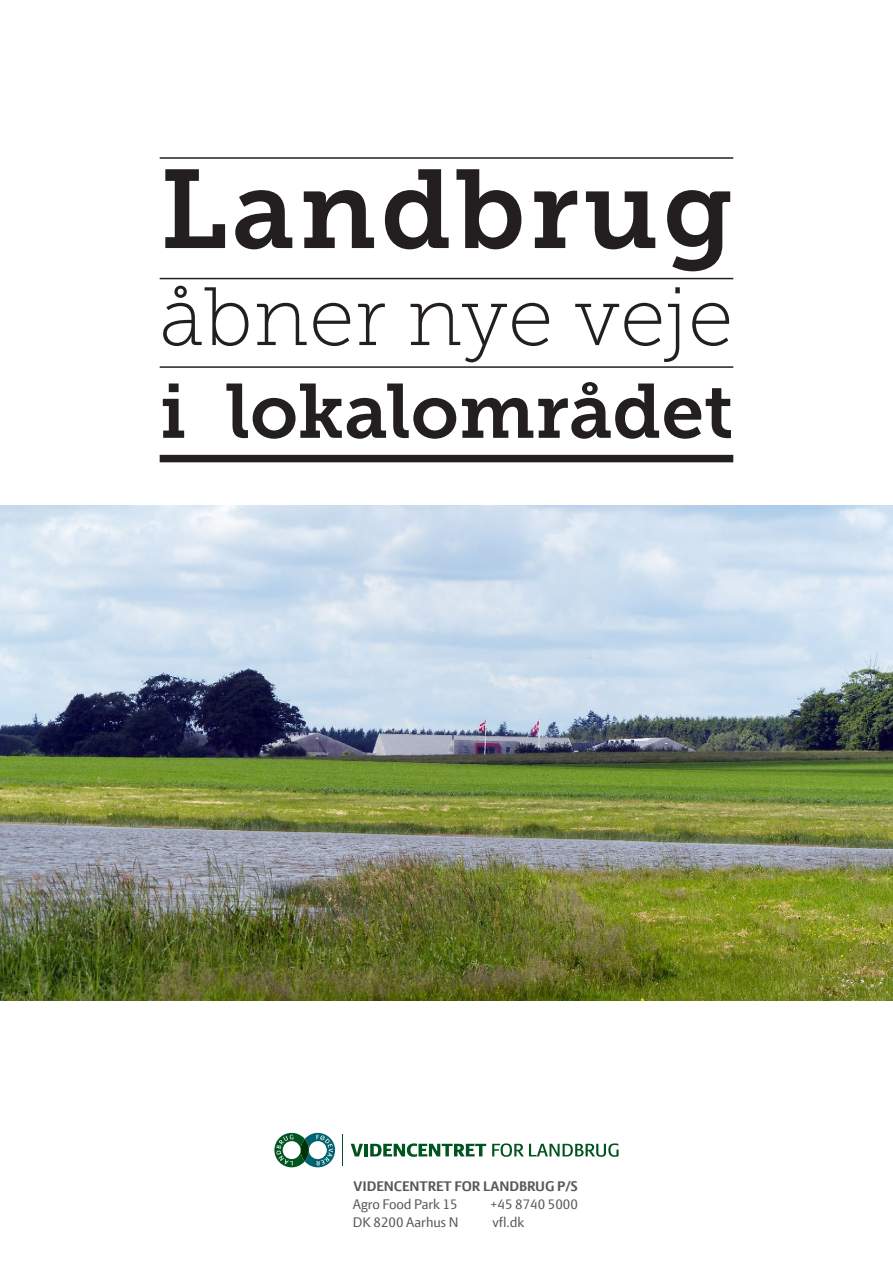
<style>
.page{position:relative;width:893px;height:1263px;background:#fff}
.page>*{position:absolute;margin:0;border:0;box-sizing:border-box;transform-origin:0 0}
.t1{font:111px "Museo Slab 700";letter-spacing:.04em;color:#231f20}
.t2{font:82.5px "Museo Slab 100";letter-spacing:.01em;color:#231f20}
.t3{font:76.5px "Museo Slab 700";color:#231f20}
.t4{font:15px "LF Press Sans";color:#57585a}
.t5{font:700 15px "LF Press Sans";color:#57585a}
</style>
<div class="page">
<hr style="left:160px;top:157px;width:573px;height:2px;background:#231f20">
<hr style="left:160px;top:278px;width:573px;height:1px;background:#231f20">
<hr style="left:160px;top:366px;width:573px;height:2px;background:#231f20">
<div style="left:160px;top:455px;width:573px;height:7px;background:#231f20"></div>
<svg style="left:274px;top:1133px;width:61px;height:34px"></svg>
<svg style="left:351px;top:1144px;width:12px;height:12px"></svg>
<hr style="left:364px;top:1144px;width:4px;height:12px;background:#00541f">
<svg style="left:370px;top:1143px;width:116px;height:14px"></svg>
<svg style="left:492px;top:1143px;width:127px;height:14px"></svg>
<hr style="left:342px;top:1134px;width:1px;height:32px;background:#00541f">
<img style="left:0;top:505px;width:893px;height:495px">
<p class="t1" style="left:160px;top:147px;width:575px">Landbrug</p>
<p class="t2" style="left:160px;top:272px;width:575px">åbner nye veje</p>
<p class="t3" style="left:160px;top:368px;width:575px">i lokalområdet</p>
<p class="t5" style="left:353px;top:1178px;width:226px">VIDENCENTRET FOR LANDBRUG P/S</p>
<p class="t4" style="left:353px;top:1196px;width:106px">Agro Food Park 15</p>
<p class="t4" style="left:490px;top:1196px;width:89px">+45 8740 5000</p>
<p class="t4" style="left:353px;top:1214px;width:107px">DK 8200 Aarhus N</p>
<p class="t4" style="left:492px;top:1214px;width:33px">vfl.dk</p>
</div>
